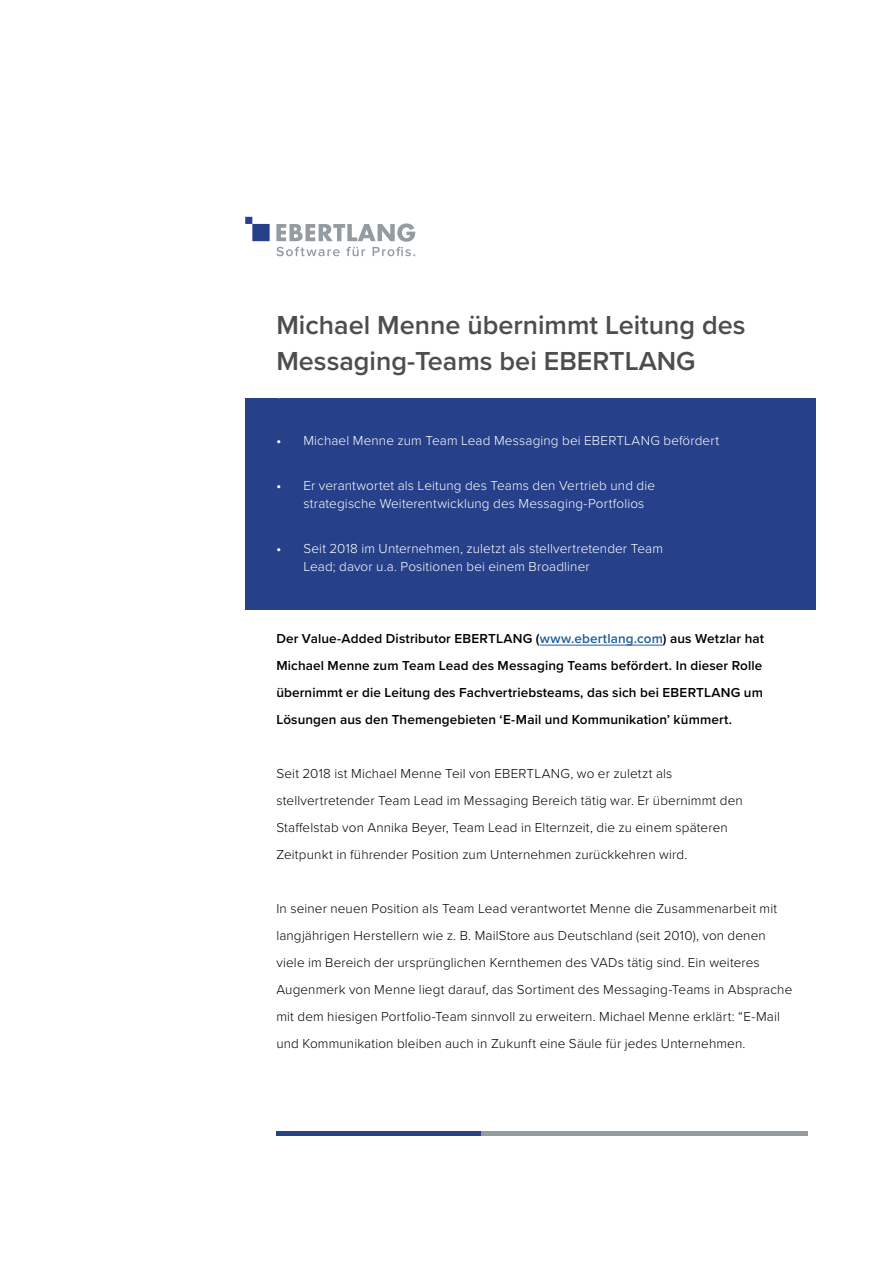
<style>
.page{position:relative;width:893px;height:1263px;background:#fff}
.page>*{position:absolute;margin:0;border:0;box-sizing:border-box;transform-origin:0 0}
.t1{font:600 27px/36px "Proxima Nova";color:#4d4d4f}
.t2{font:300 13.5px/27px "Proxima Nova";letter-spacing:.01em;color:#000}
.t3{font:600 13.5px/27px "Proxima Nova";letter-spacing:.01em;color:#000}
.t4{font:300 13.5px/18px "Proxima Nova";letter-spacing:.01em;color:#fff}
.t5{font:600 13.5px "Proxima Nova";color:#fff}
.s1{font-weight:600}
.s2{color:#215e9e}
</style>
<div class="page">
<hr style="left:276px;top:1131px;width:532px;height:4px;background:#949ca1">
<hr style="left:276px;top:1131px;width:204px;height:4px;background:#26418a">
<div style="left:245px;top:399px;width:571px;height:211px;background:#26418a"></div>
<hr style="left:540px;top:645px;width:123px;height:1px;background:#215e9e">
<svg style="left:276px;top:223px;width:139px;height:33px"></svg>
<svg style="left:245px;top:217px;width:25px;height:24px"></svg>
<h1 class="t1" style="left:276px;top:306px;width:471px">Michael Menne übernimmt Leitung des<br>Messaging-Teams bei EBERTLANG</h1>
<p class="t5" style="left:276px;top:385px;width:6px">•</p>
<p class="t4" style="left:276px;top:431px;width:444px"><span class="s1">•</span> Michael Menne zum Team Lead Messaging bei EBERTLANG befördert</p>
<p class="t4" style="left:303px;top:476px;width:353px;text-indent:-27px"><span class="s1">•</span> Er verantwortet als Leitung des Teams den Vertrieb und die strategische Weiterentwicklung des Messaging-Portfolios</p>
<p class="t4" style="left:303px;top:539px;width:361px;text-indent:-27px"><span class="s1">•</span> Seit 2018 im Unternehmen, zuletzt als stellvertretender Team<br>Lead; davor u.a. Positionen bei einem Broadliner</p>
<p class="t3" style="left:276px;top:625px;width:489px">Der Value-Added Distributor EBERTLANG (<span class="s2">www.ebertlang.com</span>) aus Wetzlar hat Michael Menne zum Team Lead des Messaging Teams befördert. In dieser Rolle übernimmt er die Leitung des Fachvertriebsteams, das sich bei EBERTLANG um Lösungen aus den Themengebieten ‘E-Mail und Kommunikation’ kümmert.</p>
<p class="t2" style="left:276px;top:759px;width:468px">Seit 2018 ist Michael Menne Teil von EBERTLANG, wo er zuletzt als stellvertretender Team Lead im Messaging Bereich tätig war. Er übernimmt den Staffelstab von Annika Beyer, Team Lead in Elternzeit, die zu einem späteren Zeitpunkt in führender Position zum Unternehmen zurückkehren wird.</p>
<p class="t2" style="left:276px;top:894px;width:517px">In seiner neuen Position als Team Lead verantwortet Menne die Zusammenarbeit mit langjährigen Herstellern wie z. B. MailStore aus Deutschland (seit 2010), von denen viele im Bereich der ursprünglichen Kernthemen des VADs tätig sind. Ein weiteres Augenmerk von Menne liegt darauf, das Sortiment des Messaging-Teams in Absprache mit dem hiesigen Portfolio-Team sinnvoll zu erweitern. Michael Menne erklärt: “E-Mail und Kommunikation bleiben auch in Zukunft eine Säule für jedes Unternehmen.</p>
</div>
